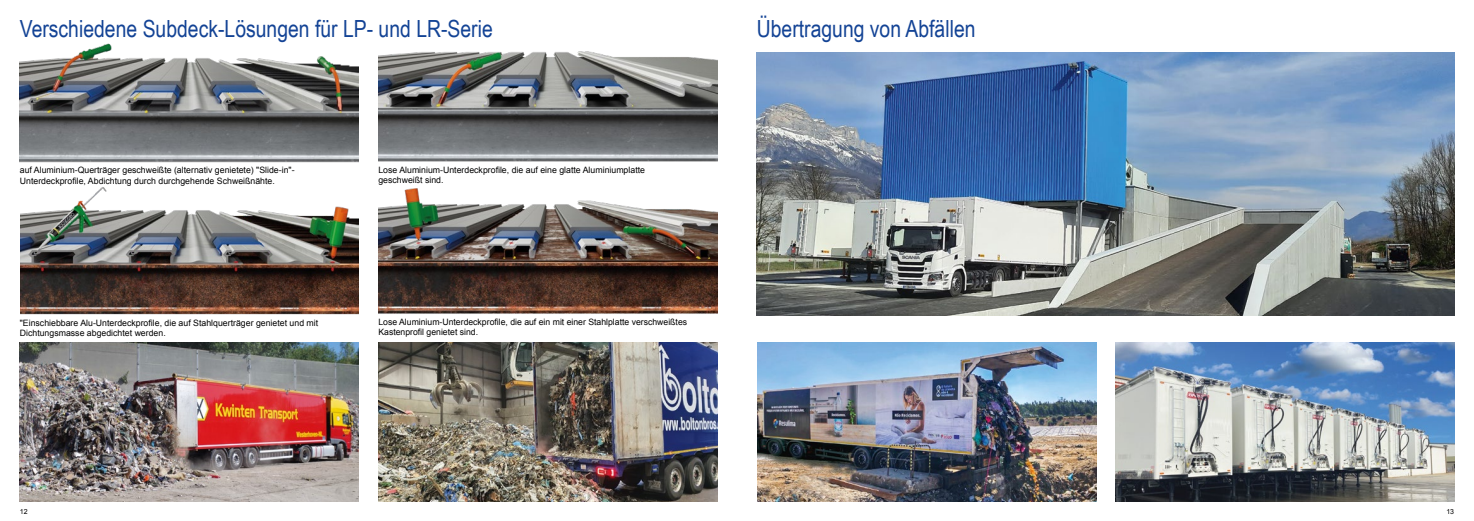
<style>
.page{position:relative;width:1474px;height:521px;background:#fff}
.page>*{position:absolute;margin:0;border:0;box-sizing:border-box;transform-origin:0 0}
.t1{font:23.62px "Arial Narrow";color:#134395}
.t2{font:8.75px/10.5px "Arial";color:#000}
.t3{font:7px "Arial";color:#000}
</style>
<div class="page">
<img style="left:378px;top:51px;width:339px;height:111px">
<img style="left:378px;top:188px;width:339px;height:126px">
<img style="left:20px;top:43px;width:338px;height:120px">
<img style="left:20px;top:187px;width:338px;height:128px">
<img style="left:378px;top:342px;width:339px;height:159px">
<img style="left:20px;top:342px;width:339px;height:159px">
<img style="left:756px;top:53px;width:697px;height:263px">
<img style="left:1115px;top:342px;width:338px;height:159px">
<img style="left:757px;top:342px;width:339px;height:159px">
<h1 class="t1" style="left:20px;top:11px;width:474px">Verschiedene Subdeck-Lösungen für LP- und LR-Serie</h1>
<h1 class="t1" style="left:756px;top:11px;width:220px">Übertragung von Abfällen</h1>
<p class="t2" style="left:20px;top:165px;width:276px">auf Aluminium-Querträger geschweißte (alternativ genietete) "Slide-in"-<br>Unterdeckprofile, Abdichtung durch durchgehende Schweißnähte.</p>
<p class="t2" style="left:20px;top:317px;width:300px">"Einschiebbare Alu-Unterdeckprofile, die auf Stahlquerträger genietet und mit<br>Dichtungsmasse abgedichtet werden.</p>
<p class="t2" style="left:378px;top:164px;width:268px">Lose Aluminium-Unterdeckprofile, die auf eine glatte Aluminiumplatte geschweißt sind.</p>
<p class="t2" style="left:378px;top:317px;width:310px">Lose Aluminium-Unterdeckprofile, die auf ein mit einer Stahlplatte verschweißtes<br>Kastenprofil genietet sind.</p>
<p class="t3" style="left:20px;top:506px;width:9px">12</p>
<p class="t3" style="left:1446px;top:506px;width:9px">13</p>
</div>
